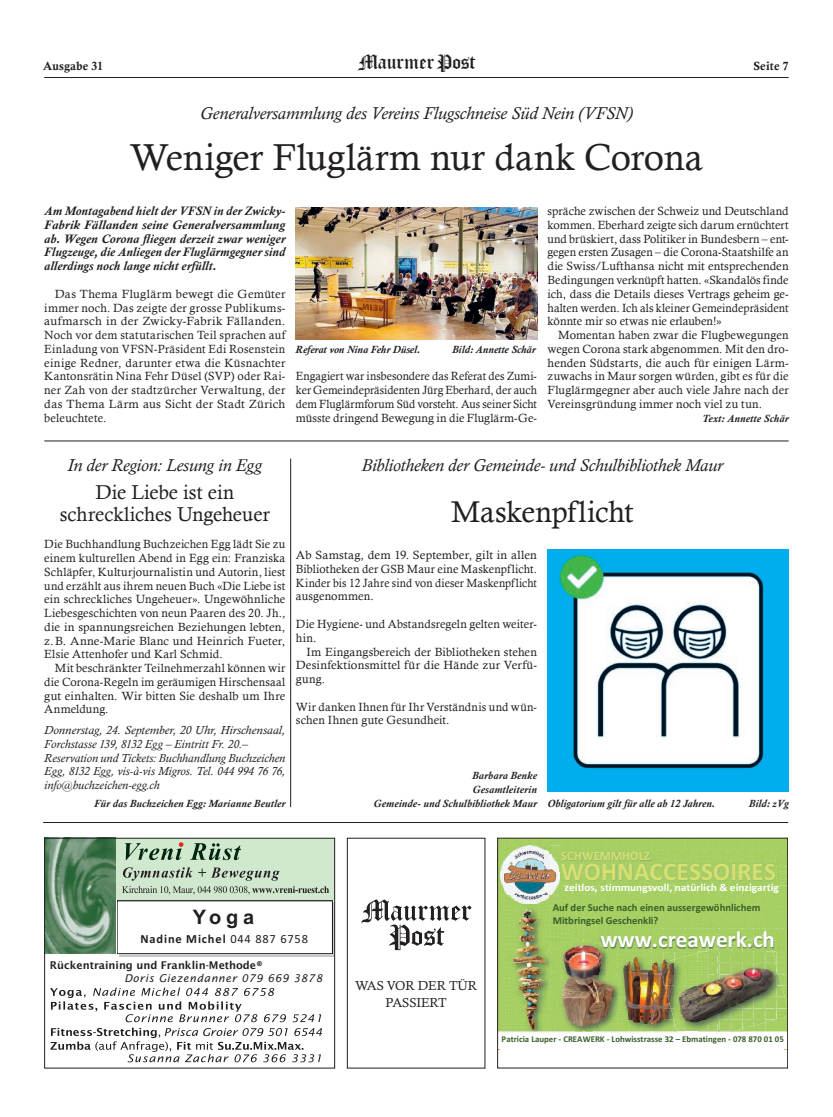
<style>
.page{position:relative;width:833px;height:1117px;background:#fff}
.page>*{position:absolute;margin:0;border:0;box-sizing:border-box;transform-origin:0 0}
.t1{font:37.5px "Calisto";color:#231f20}
.t2{font:30px "Calisto";letter-spacing:-.005em;color:#231f20}
.t3{font:700 25.5px "Calibri";color:#d6e16e}
.t4{font:700 23px "Calibri";color:#fff}
.t5{font:22.38px "Old London";color:#231f20}
.t6{font:20px/21.2px "Calisto";color:#231f20;text-align:center}
.t7{font:700 20px "Arial";color:#231f20}
.t8{font:italic 17.5px "Calisto";color:#231f20}
.t9{font:13px/16.6px "Calisto";letter-spacing:-.01em;color:#231f20;text-align:center}
.t10{font:700 12.75px "Calibri";color:#d6e16e}
.t11{font:italic 700 12.5px/13.8px "Calisto";letter-spacing:.005em;color:#231f20;text-align:justify}
.t12{font:700 12.5px "Calibri";letter-spacing:.07em;color:#231f20}
.t13{font:11.88px/13.8px "Calisto";letter-spacing:.015em;color:#231f20;text-align:justify}
.t14{font:italic 11.88px/13.8px "Calisto";letter-spacing:.01em;color:#231f20;scale:1.04 1}
.t15{font:11.88px "Calis MT Bol";letter-spacing:.01em;color:#231f20}
.t16{font:700 11.38px "Calibri";color:#fff}
.t17{font:italic 700 10.62px/13.8px "Calisto";letter-spacing:.005em;color:#231f20;text-align:right}
.t18{font:700 10.62px/13px "Calibri";color:#38602a}
.t19{font:600 10.62px "Lucida Sans";color:#231f20}
.t20{font:italic 10.62px "Lucida Sans";letter-spacing:.055em;color:#231f20}
.t21{font:700 8.88px "Calibri";color:#38602a}
.s1{font-weight:400}
</style>
<div class="page">
<hr style="left:44px;top:77px;width:744px;height:1px;background:#231f20">
<img style="left:547px;top:549px;width:241px;height:242px">
<hr style="left:290px;top:458px;width:1px;height:348px;background:#231f20">
<hr style="left:44px;top:440px;width:744px;height:1px;background:#231f20">
<hr style="left:43px;top:822px;width:745px;height:1px;background:#231f20">
<img style="left:296px;top:207px;width:241px;height:132px">
<svg style="left:50px;top:987px;width:272px;height:75px"></svg>
<div style="left:115px;top:837px;width:220px;height:62px;background:#d0e8cd"></div>
<svg style="left:122px;top:867px;width:207px;height:27px"></svg>
<img style="left:119px;top:902px;width:214px;height:54px">
<div style="left:117px;top:900px;width:215px;height:53px;background:#fff"></div>
<div style="left:117px;top:900px;width:215px;height:53px;border:1px solid #231f20"></div>
<img style="left:46px;top:839px;width:69px;height:114px">
<svg style="left:125px;top:842px;width:116px;height:18px"></svg>
<div style="left:44px;top:837px;width:291px;height:231px;border:1px solid #231f20"></div>
<img style="left:497px;top:837px;width:291px;height:212px">
<svg style="left:361px;top:899px;width:110px;height:50px"></svg>
<div style="left:347px;top:837px;width:138px;height:231px;border:1px solid #231f20"></div>
<p class="t15" style="left:43px;top:59px;width:61px">Ausgabe 31</p>
<h3 class="t5" style="left:359px;top:49px;width:118px">Maurmer Post</h3>
<p class="t15" style="left:753px;top:59px;width:37px">Seite 7</p>
<h3 class="t8" style="left:200px;top:102px;width:434px">Generalversammlung des Vereins Flugschneise Süd Nein (VFSN)</h3>
<h1 class="t1" style="left:130px;top:135px;width:575px">Weniger Fluglärm nur dank Corona</h1>
<p class="t11" style="left:44px;top:204px;width:242px">Am Montagabend hielt der VFSN in der Zwicky-Fabrik Fällanden seine Generalversammlung ab. Wegen Corona fliegen derzeit zwar weniger Flugzeuge, die Anliegen der Fluglärmgegner sind allerdings noch lange nicht erfüllt.</p>
<p class="t13" style="left:44px;top:286px;width:242px;text-indent:11px">Das Thema Fluglärm bewegt die Gemüter immer noch. Das zeigte der grosse Publikums&shy;aufmarsch in der Zwicky-Fabrik Fällanden.<br>Noch vor dem statutarischen Teil sprachen auf Einladung von VFSN-Präsident Edi Rosenstein einige Redner, darunter etwa die Küsnachter Kantonsrätin Nina Fehr Düsel (SVP) oder Rai&shy;ner Zah von der stadtzürcher Verwaltung, der das Thema Lärm aus Sicht der Stadt Zürich beleuchtete.</p>
<p class="t13" style="left:547px;top:204px;width:242px">spräche zwischen der Schweiz und Deutschland kommen. Eberhard zeigte sich darum ernüchtert und brüskiert, dass Politiker in Bundesbern – ent&shy;gegen ersten Zusagen – die Corona-Staatshilfe an die Swiss/Lufthansa nicht mit entsprechenden Bedingungen verknüpft hatten. «Skandalös finde ich, dass die Details dieses Vertrags geheim ge&shy;halten werden. Ich als kleiner Gemeindepräsident könnte mir so etwas nie erlauben!»</p>
<p class="t13" style="left:547px;top:328px;width:242px;text-indent:11px">Momentan haben zwar die Flugbewegungen wegen Corona stark abgenommen. Mit den dro&shy;henden Südstarts, die auch für einigen Lärm&shy;zuwachs in Maur sorgen würden, gibt es für die Fluglärmgegner aber auch viele Jahre nach der Vereinsgründung immer noch viel zu tun.</p>
<p class="t17" style="left:702px;top:411px;width:88px">Text: Annette Schär</p>
<p class="t17" style="left:296px;top:342px;width:126px">Referat von Nina Fehr Düsel.</p>
<p class="t17" style="left:452px;top:342px;width:85px">Bild: Annette Schär</p>
<p class="t13" style="left:296px;top:369px;width:242px">Engagiert war insbesondere das Referat des Zumi&shy;ker Gemeindepräsidenten Jürg Eberhard, der auch dem Fluglärmforum Süd vorsteht. Aus seiner Sicht müsste dringend Bewegung in die Fluglärm-Ge-</p>
<h3 class="t8" style="left:68px;top:455px;width:196px">In der Region: Lesung in Egg</h3>
<h3 class="t6" style="left:60px;top:481px;width:211px">Die Liebe ist ein schreckliches Ungeheuer</h3>
<p class="t13" style="left:44px;top:537px;width:242px">Die Buchhandlung Buchzeichen Egg lädt Sie zu einem kulturellen Abend in Egg ein: Franziska Schläpfer, Kulturjournalistin und Autorin, liest und erzählt aus ihrem neuen Buch «Die Liebe ist ein schreckliches Ungeheuer». Ungewöhnliche Liebesgeschichten von neun Paaren des 20. Jh., die in spannungsreichen Beziehungen lebten, z.B. Anne-Marie Blanc und Heinrich Fueter, Elsie Attenhofer und Karl Schmid.</p>
<p class="t13" style="left:44px;top:661px;width:242px;text-indent:11px">Mit beschränkter Teilnehmerzahl können wir die Corona-Regeln im geräumigen Hirschensaal gut einhalten. Wir bitten Sie deshalb um Ihre Anmeldung.</p>
<p class="t14" style="left:44px;top:723px;width:233px">Donnerstag, 24. September, 20 Uhr, Hirschensaal, Forchstasse 139, 8132 Egg – Eintritt Fr. 20.– Reservation und Tickets: Buchhandlung Buchzeichen Egg, 8132 Egg, vis-à-vis Migros. Tel. 044 994 76 76, info@buchzeichen-egg.ch</p>
<p class="t17" style="left:94px;top:796px;width:193px">Für das Buchzeichen Egg: Marianne Beutler</p>
<p class="t17" style="left:547px;top:796px;width:169px">Obligatorium gilt für alle ab 12 Jahren.</p>
<p class="t17" style="left:749px;top:796px;width:41px">Bild: zVg</p>
<h3 class="t8" style="left:361px;top:455px;width:363px">Bibliotheken der Gemeinde- und Schulbibliothek Maur</h3>
<h2 class="t2" style="left:451px;top:494px;width:184px">Maskenpflicht</h2>
<p class="t13" style="left:296px;top:548px;width:242px">Ab Samstag, dem 19. September, gilt in allen Bibliotheken der GSB Maur eine Maskenpflicht.<br>Kinder bis 12 Jahre sind von dieser Maskenpflicht ausgenommen.</p>
<p class="t13" style="left:296px;top:616px;width:242px">Die Hygiene- und Abstandsregeln gelten weiter&shy;hin.</p>
<p class="t13" style="left:296px;top:644px;width:242px;text-indent:11px">Im Eingangsbereich der Bibliotheken stehen Desinfektionsmittel für die Hände zur Verfü&shy;gung.</p>
<p class="t13" style="left:296px;top:699px;width:242px">Wir danken Ihnen für Ihr Verständnis und wün&shy;schen Ihnen gute Gesundheit.</p>
<p class="t17" style="left:373px;top:768px;width:165px">Barbara Benke<br>Gesamtleiterin<br>Gemeinde- und Schulbibliothek Maur</p>
<h3 class="t7" style="left:193px;top:902px;width:63px">Yoga</h3>
<p class="t12" style="left:140px;top:929px;width:169px">Nadine Michel <span class="s1">044 887 6758</span></p>
<p class="t19" style="left:50px;top:959px;width:214px">Rückentraining und Franklin-Methode®</p>
<p class="t20" style="left:124px;top:971px;width:199px">Doris Giezendanner 079 669 3878</p>
<p class="t9" style="left:355px;top:977px;width:124px">WAS VOR DER TÜR<br>PASSIERT</p>
<p class="t10" style="left:561px;top:846px;width:91px">SCHWEMMHOLZ</p>
<h3 class="t3" style="left:561px;top:852px;width:217px">WOHNACCESSOIRES</h3>
<p class="t18" style="left:553px;top:900px;width:209px">Auf der Suche nach einen aussergewöhnlichem<br>Mitbringsel Geschenkli?</p>
<h3 class="t4" style="left:600px;top:923px;width:176px">www.creawerk.ch</h3>
<p class="t16" style="left:564px;top:879px;width:216px">zeitlo stimmungsv l , na r ch einzigart g</p>
<p class="t21" style="left:501px;top:1032px;width:284px">Patricia Lauper - CREAWERK - Lohwisstrasse 32 – Ebmatingen - 078 870 01 05</p>
</div>
